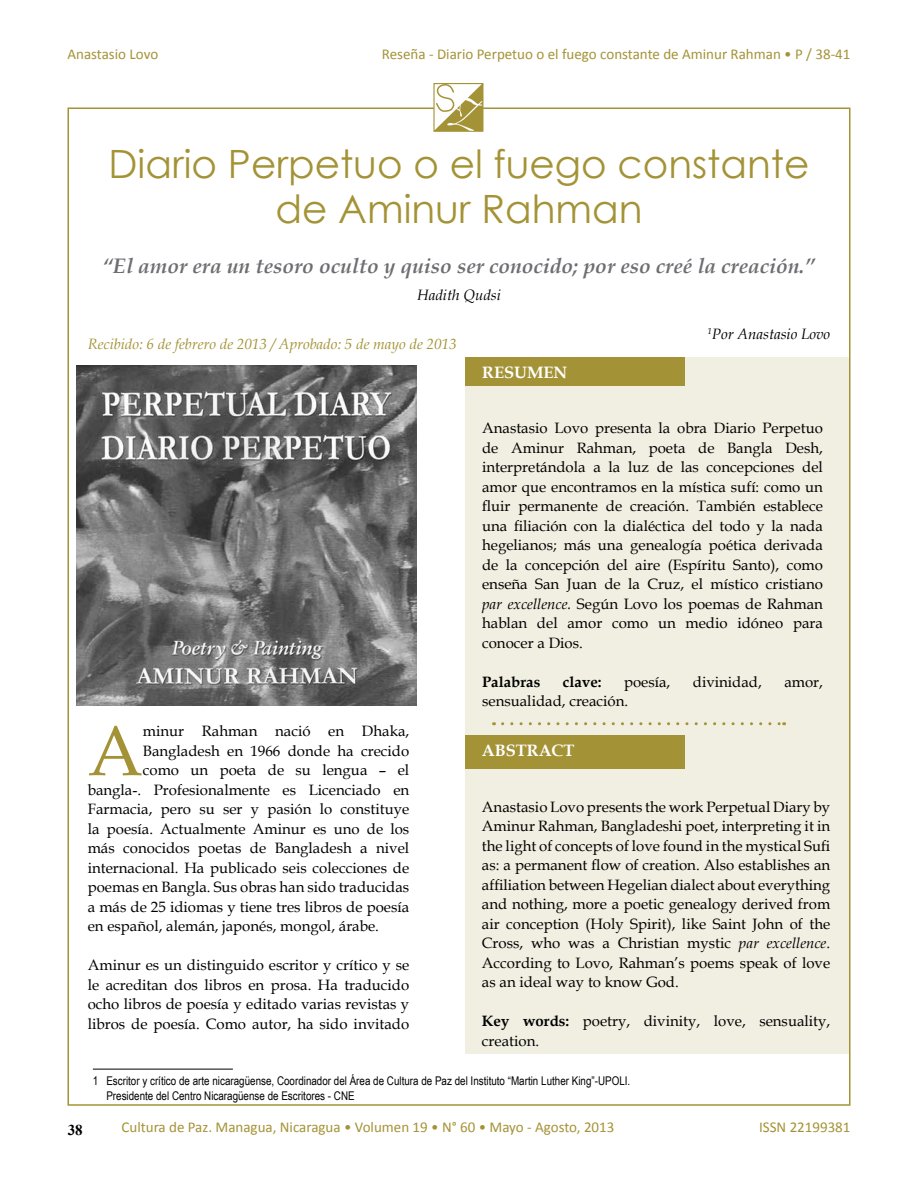
<style>
.page{position:relative;width:918px;height:1188px;background:#fff}
.page>*{position:absolute;margin:0;border:0;box-sizing:border-box;transform-origin:0 0}
.t1{font:70.8px "Book Antiqua";color:#a49336}
.t2{font:39px/45px "Century Gothic";color:#a49336;text-align:center}
.t3{font:italic 700 21px "Book Antiqua";color:#6d6e71}
.t4{font:700 16.5px "Book Antiqua";color:#fff}
.t5{font:15px/19.5px "Book Antiqua";color:#000;text-align:justify}
.t6{font:15px "Calibri";color:#a49336}
.t7{font:italic 15px "Book Antiqua";color:#a49336}
.t8{font:italic 15px "Book Antiqua";color:#000}
.t9{font:700 15px "Book Antiqua";color:#000}
.t10{font:700 15px "Times New Roman";color:#000}
.t11{font:12px/14.4px "Arial Narrow";color:#000}
.s1{font-style:italic}
.s2{font-weight:700}
</style>
<div class="page">
<svg style="left:433px;top:82px;width:51px;height:50px"></svg>
<hr style="left:93px;top:1069px;width:140px;height:1px;background:#000">
<div style="left:466px;top:358px;width:383px;height:696px;background:#f1efe1"></div>
<div style="left:465px;top:358px;width:220px;height:28px;background:#a49336"></div>
<div style="left:465px;top:735px;width:220px;height:33px;background:#a49336"></div>
<svg style="left:503px;top:722px;width:282px;height:3px"></svg>
<img style="left:76px;top:366px;width:341px;height:340px">
<p class="t6" style="left:67px;top:44px;width:92px">Anastasio Lovo</p>
<p class="t6" style="left:382px;top:44px;width:470px">Reseña - Diario Perpetuo o el fuego constante de Aminur Rahman • P / 38-41</p>
<h2 class="t2" style="left:109px;top:141px;width:702px">Diario Perpetuo o el fuego constante de Aminur Rahman</h2>
<h3 class="t3" style="left:103px;top:251px;width:714px">“El amor era un tesoro oculto y quiso ser conocido; por eso creé la creación.”</h3>
<p class="t8" style="left:417px;top:285px;width:85px">Hadith Qudsi</p>
<p class="t8" style="left:708px;top:324px;width:124px"><sup>1</sup>Por Anastasio Lovo</p>
<p class="t7" style="left:88px;top:333px;width:370px">Recibido: 6 de febrero de 2013 / Aprobado: 5 de mayo de 2013</p>
<h1 class="t1" style="left:88px;top:702px;width:57px">A</h1>
<p class="t5" style="left:143px;top:721px;width:268px">minur Rahman nació en Dhaka,</p>
<p class="t5" style="left:143px;top:740px;width:268px">Bangladesh en 1966 donde ha crecido</p>
<p class="t5" style="left:143px;top:760px;width:268px">como un poeta de su lengua – el</p>
<p class="t5" style="left:88px;top:779px;width:323px">bangla-. Profesionalmente es Licenciado en</p>
<p class="t5" style="left:88px;top:799px;width:323px">Farmacia, pero su ser y pasión lo constituye</p>
<p class="t5" style="left:88px;top:818px;width:323px">la poesía. Actualmente Aminur es uno de los</p>
<p class="t5" style="left:88px;top:838px;width:323px">más conocidos poetas de Bangladesh a nivel</p>
<p class="t5" style="left:88px;top:857px;width:323px">internacional. Ha publicado seis colecciones de</p>
<p class="t5" style="left:88px;top:877px;width:323px">poemas en Bangla. Sus obras han sido traducidas</p>
<p class="t5" style="left:88px;top:896px;width:323px">a más de 25 idiomas y tiene tres libros de poesía</p>
<p class="t5" style="left:88px;top:916px;width:293px">en español, alemán, japonés, mongol, árabe.</p>
<p class="t5" style="left:88px;top:955px;width:323px">Aminur es un distinguido escritor y crítico y se le acreditan dos libros en prosa. Ha traducido ocho libros de poesía y editado varias revistas y libros de poesía. Como autor, ha sido invitado</p>
<p class="t4" style="left:482px;top:361px;width:87px">RESUMEN</p>
<p class="t5" style="left:482px;top:418px;width:342px">Anastasio Lovo presenta la obra Diario Perpetuo de Aminur Rahman, poeta de Bangla Desh, interpretándola a la luz de las concepciones del amor que encontramos en la mística sufí: como un fluir permanente de creación. También establece una filiación con la dialéctica del todo y la nada hegelianos; más una genealogía poética derivada de la concepción del aire (Espíritu Santo), como enseña San Juan de la Cruz, el místico cristiano <span class="s1">par excellence.</span> Según Lovo los poemas de Rahman hablan del amor como un medio idóneo para conocer a Dios.</p>
<p class="t9" style="left:482px;top:672px;width:60px">Palabras</p>
<p class="t9" style="left:563px;top:672px;width:40px">clave:</p>
<p class="t5" style="left:624px;top:672px;width:48px">poesía,</p>
<p class="t5" style="left:693px;top:672px;width:71px">divinidad,</p>
<p class="t5" style="left:784px;top:672px;width:40px">amor,</p>
<p class="t5" style="left:482px;top:691px;width:148px">sensualidad, creación.</p>
<p class="t4" style="left:482px;top:739px;width:94px">ABSTRACT</p>
<p class="t5" style="left:482px;top:797px;width:350px">Anastasio Lovo presents the work Perpetual Diary by Aminur Rahman, Bangladeshi poet, interpreting it in the light of concepts of love found in the mystical Sufi as: a permanent flow of creation. Also establishes an affiliation between Hegelian dialect about everything and nothing, more a poetic genealogy derived from air conception (Holy Spirit), like Saint John of the Cross, who was a Christian mystic <span class="s1">par excellence</span>.<br>According to Lovo, Rahman’s poems speak of love as an ideal way to know God.</p>
<p class="t5" style="left:482px;top:1011px;width:350px"><span class="s2">Key words:</span> poetry, divinity, love, sensuality, creation.</p>
<p class="t11" style="left:106px;top:1074px;width:525px;text-indent:-14px">1 Escritor y crítico de arte nicaragüense, Coordinador del Área de Cultura de Paz del Instituto “Martin Luther King”-UPOLI.<br>Presidente del Centro Nicaragüense de Escritores - CNE</p>
<p class="t10" style="left:68px;top:1120px;width:16px">38</p>
<p class="t6" style="left:121px;top:1118px;width:494px">Cultura de Paz. Managua, Nicaragua • Volumen 19 • N° 60 • Mayo - Agosto, 2013</p>
<p class="t6" style="left:759px;top:1118px;width:93px">ISSN 22199381</p>
</div>
